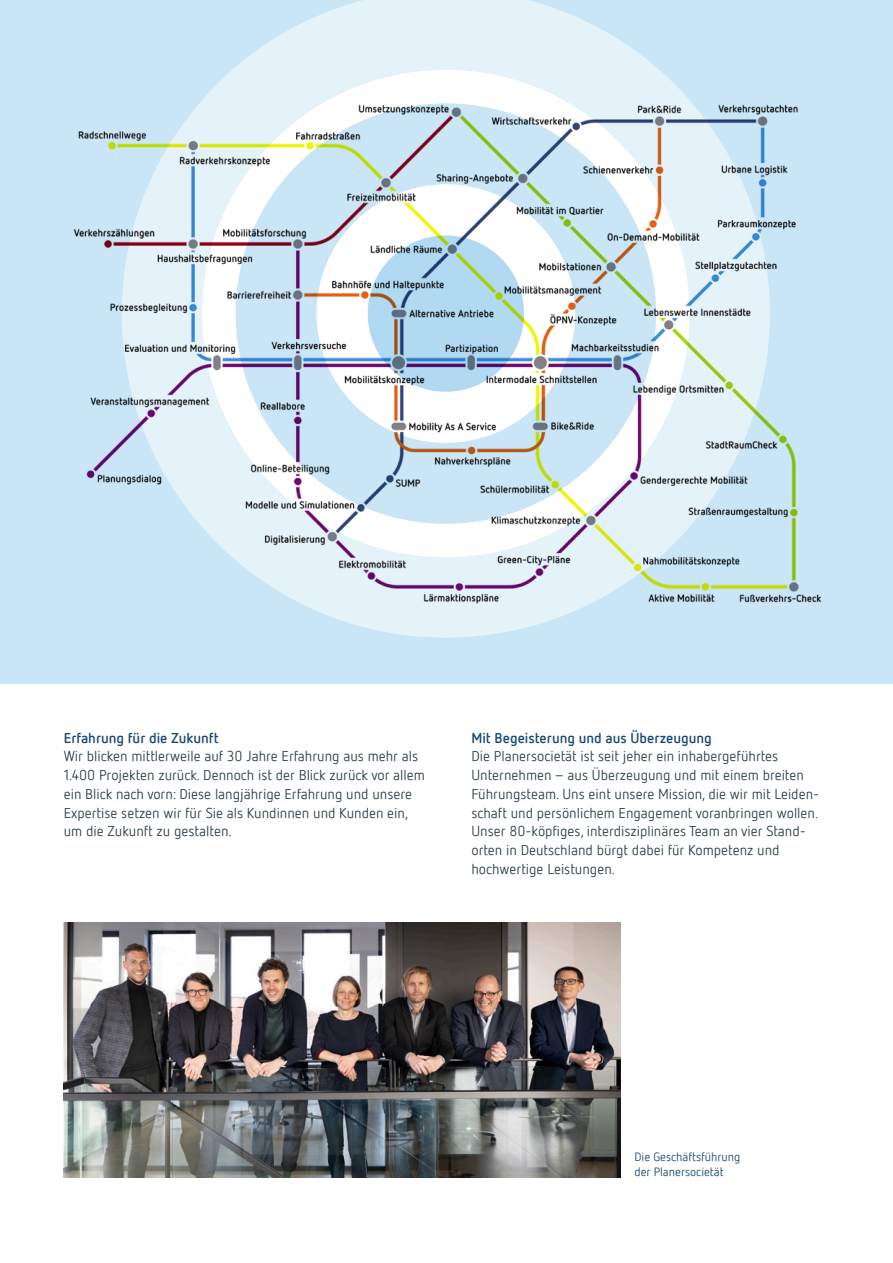
<style>
.page{position:relative;width:893px;height:1263px;background:#fff}
.page>*{position:absolute;margin:0;border:0;box-sizing:border-box;transform-origin:0 0}
.t1{font:14.25px/18.8px "Netto Pro";color:#2e3f46}
.t2{font:700 14.25px "Netto Pro";color:#1b4a71}
.t3{font:12px/15px "Netto Pro";color:#1b4a71}
</style>
<div class="page">
<div style="left:0;top:0;width:893px;height:683px;background:#c9e5f6"></div>
<svg style="left:206px;top:0;width:480px;height:638px;fill:#e4f2fa"></svg>
<img style="left:73px;top:96px;width:749px;height:513px">
<img style="left:64px;top:923px;width:557px;height:255px">
<p class="t2" style="left:64px;top:728px;width:156px">Erfahrung für die Zukunft</p>
<p class="t1" style="left:64px;top:746px;width:363px">Wir blicken mittlerweile auf 30 Jahre Erfahrung aus mehr als 1.400 Projekten zurück. Dennoch ist der Blick zurück vor allem ein Blick nach vorn: Diese langjährige Erfahrung und unsere Expertise setzen wir für Sie als Kundinnen und Kunden ein, um die Zukunft zu gestalten.</p>
<p class="t2" style="left:471px;top:728px;width:242px">Mit Begeisterung und aus Überzeugung</p>
<p class="t1" style="left:471px;top:746px;width:349px">Die Planersocietät ist seit jeher ein inhabergeführtes Unternehmen – aus Überzeugung und mit einem breiten Führungsteam. Uns eint unsere Mission, die wir mit Leiden&shy;schaft und persönlichem Engagement voranbringen wollen.<br>Unser 80-köpfiges, interdisziplinäres Team an vier Stand&shy;orten in Deutschland bürgt dabei für Kompetenz und hochwertige Leistungen.</p>
<p class="t3" style="left:634px;top:1149px;width:107px">Die Geschäftsführung der Planersocietät</p>
</div>
